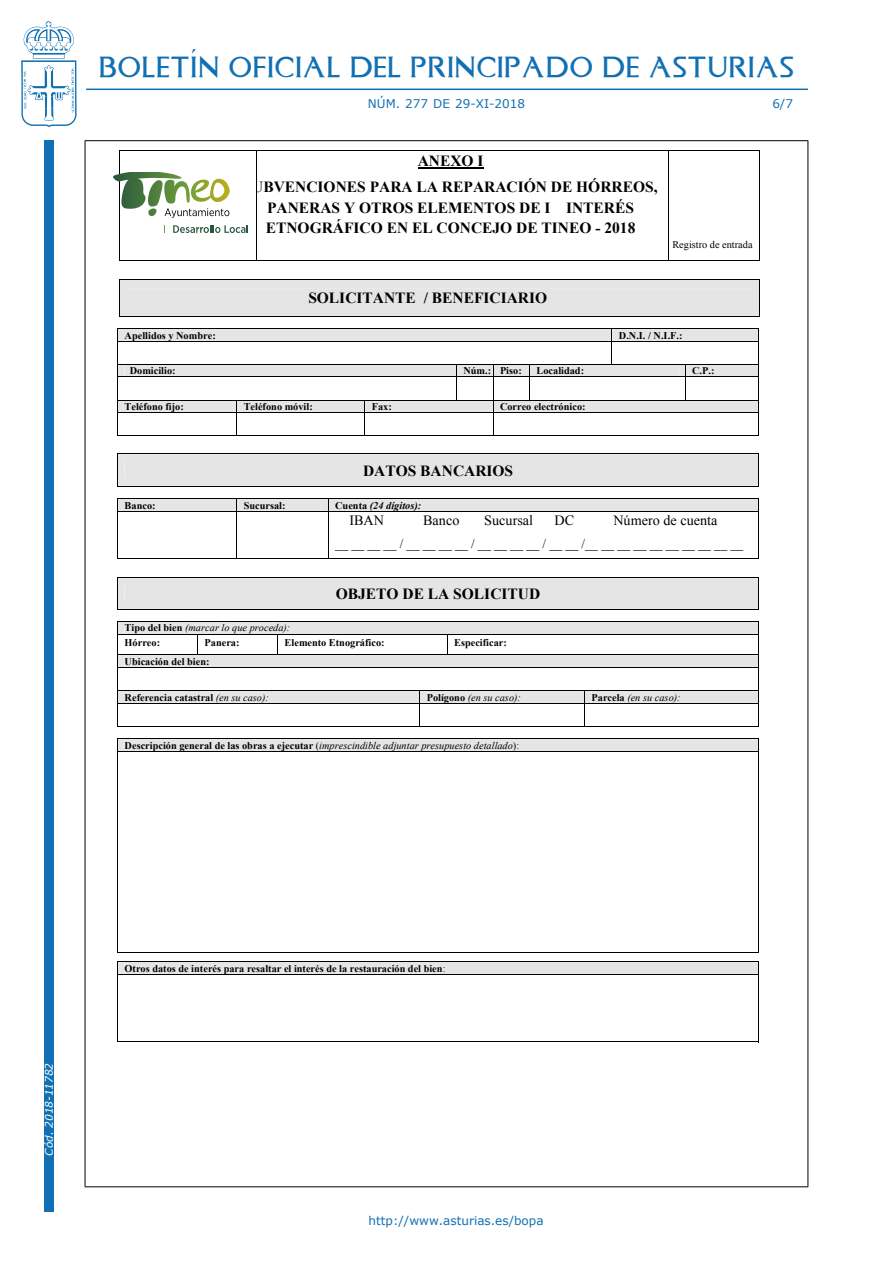
<style>
.page{position:relative;width:893px;height:1263px;background:#fff}
.page>*{position:absolute;margin:0;border:0;box-sizing:border-box;transform-origin:0 0}
.t1{font:24px "Asturica";letter-spacing:.05em;color:#1170b3}
.t2{font:700 15.45px/26.4px "Times New Roman";color:#000;text-align:center}
.t3{font:14.1px "Times New Roman";color:#000}
.t4{font:12.9px "Times New Roman";color:#000}
.t5{font:12px "Verdana";color:#1170b3}
.t6{font:italic 10.5px "Verdana";color:#fff}
.t7{font:700 10.35px "Times New Roman";color:#000}
.t8{font:italic 10.35px/14.9px "Times New Roman";color:#000}
.t9{font:italic 700 10.35px "Times New Roman";letter-spacing:.005em;color:#000}
.t10{font:10.35px "Times New Roman";color:#000}
.s1{font-style:normal}
.s2{font-weight:700;font-style:normal}
.s3{font-weight:400;font-style:italic}
.s4{font-weight:400}
</style>
<div class="page">
<div style="left:44px;top:140px;width:10px;height:1072px;background:#1170b3"></div>
<svg style="left:21px;top:21px;width:56px;height:106px"></svg>
<hr style="left:86px;top:89px;width:722px;height:1px;background:#1170b3">
<hr style="left:85px;top:140px;width:723px;height:1px;background:#000">
<hr style="left:85px;top:1186px;width:723px;height:1px;background:#000">
<hr style="left:85px;top:141px;width:1px;height:1045px;background:#000">
<hr style="left:807px;top:141px;width:1px;height:1045px;background:#000">
<svg style="left:117px;top:328px;width:642px;height:108px"></svg>
<div style="left:117px;top:454px;width:642px;height:33px;background:#e5e5e5"></div>
<svg style="left:117px;top:498px;width:642px;height:14px;background:#c3c3c3"></svg>
<hr style="left:117px;top:511px;width:1px;height:48px;background:#000">
<hr style="left:117px;top:558px;width:119px;height:1px;background:#000">
<hr style="left:236px;top:511px;width:1px;height:48px;background:#000">
<hr style="left:237px;top:558px;width:91px;height:1px;background:#000">
<hr style="left:328px;top:511px;width:1px;height:48px;background:#000">
<hr style="left:329px;top:558px;width:429px;height:1px;background:#000">
<hr style="left:758px;top:511px;width:1px;height:48px;background:#000">
<div style="left:117px;top:577px;width:642px;height:33px;background:#e5e5e5"></div>
<svg style="left:117px;top:621px;width:642px;height:106px"></svg>
<svg style="left:117px;top:738px;width:642px;height:13px;background:#d2d2d2"></svg>
<hr style="left:117px;top:751px;width:642px;height:1px;background:#000">
<hr style="left:117px;top:752px;width:1px;height:201px;background:#000">
<hr style="left:117px;top:952px;width:641px;height:1px;background:#000">
<hr style="left:758px;top:752px;width:1px;height:201px;background:#000">
<div style="left:117px;top:962px;width:642px;height:12px;background:#e5e5e5"></div>
<hr style="left:117px;top:974px;width:642px;height:1px;background:#000">
<hr style="left:117px;top:975px;width:1px;height:67px;background:#000">
<hr style="left:117px;top:1042px;width:641px;height:1px;background:#000">
<hr style="left:758px;top:975px;width:1px;height:67px;background:#000">
<div style="left:116px;top:1042px;width:589px;height:9px;background:#fff"></div>
<hr style="left:418px;top:167px;width:65px;height:2px;background:#000">
<hr style="left:119px;top:151px;width:641px;height:1px;background:#000">
<hr style="left:119px;top:151px;width:1px;height:110px;background:#000">
<hr style="left:256px;top:151px;width:1px;height:110px;background:#000">
<hr style="left:668px;top:151px;width:1px;height:110px;background:#000">
<hr style="left:759px;top:151px;width:1px;height:110px;background:#000">
<hr style="left:119px;top:261px;width:641px;height:1px;background:#000">
<div style="left:119px;top:279px;width:641px;height:38px;background:#e5e5e5"></div>
<svg style="left:113px;top:172px;width:116px;height:46px"></svg>
<svg style="left:173px;top:225px;width:75px;height:8px"></svg>
<h1 class="t1" style="left:99px;top:49px;width:696px">BOLETÍN OFICIAL DEL PRINCIPADO DE ASTURIAS</h1>
<p class="t5" style="left:368px;top:96px;width:159px">núm. 277 de 29-xi-2018</p>
<p class="t5" style="left:772px;top:96px;width:22px">6/7</p>
<p class="t2" style="left:252px;top:147px;width:407px">ANEXO I<br>UBVENCIONES PARA LA REPARACIÓN DE HÓRREOS,</p>
<p class="t2" style="left:266px;top:197px;width:371px;line-height:20.5px;text-align:left">PANERAS Y OTROS ELEMENTOS DE I INTERÉS<br>ETNOGRÁFICO EN EL CONCEJO DE TINEO - 2018</p>
<p class="t10" style="left:672px;top:238px;width:82px">Registro de entrada</p>
<p class="t2" style="left:308px;top:284px;width:240px">SOLICITANTE / BENEFICIARIO</p>
<p class="t7" style="left:125px;top:328px;width:93px">Apellidos y Nombre:</p>
<p class="t7" style="left:619px;top:328px;width:65px">D.N.I. / N.I.F.:</p>
<p class="t7" style="left:130px;top:363px;width:47px">Domicilio:</p>
<p class="t7" style="left:463px;top:363px;width:60px">Núm.: Piso:</p>
<p class="t7" style="left:537px;top:363px;width:49px">Localidad:</p>
<p class="t7" style="left:692px;top:363px;width:24px">C.P.:</p>
<p class="t7" style="left:125px;top:399px;width:61px">Teléfono fijo:</p>
<p class="t7" style="left:244px;top:399px;width:71px">Teléfono móvil:</p>
<p class="t7" style="left:372px;top:399px;width:22px">Fax:</p>
<p class="t7" style="left:500px;top:399px;width:87px">Correo electrónico:</p>
<p class="t2" style="left:363px;top:457px;width:152px">DATOS BANCARIOS</p>
<p class="t7" style="left:125px;top:498px;width:32px">Banco:</p>
<p class="t7" style="left:244px;top:498px;width:43px">Sucursal:</p>
<p class="t9" style="left:335px;top:498px;width:88px"><span class="s1">Cuenta</span> (24 dígitos):</p>
<p class="t3" style="left:349px;top:510px;width:36px">IBAN</p>
<p class="t3" style="left:423px;top:510px;width:38px">Banco</p>
<p class="t3" style="left:484px;top:510px;width:50px">Sucursal</p>
<p class="t3" style="left:554px;top:510px;width:21px">DC</p>
<p class="t3" style="left:613px;top:510px;width:106px">Número de cuenta</p>
<p class="t4" style="left:335px;top:535px;width:410px">__ __ __ __ / __ __ __ __ / __ __ __ __ / __ __ /__ __ __ __ __ __ __ __ __ __</p>
<p class="t2" style="left:336px;top:580px;width:206px">OBJETO DE LA SOLICITUD</p>
<p class="t8" style="left:125px;top:620px;width:167px"><span class="s2">Tipo del bien</span> (marcar lo que proceda):<br><span class="s2">Hórreo:</span></p>
<p class="t7" style="left:205px;top:636px;width:36px">Panera:</p>
<p class="t7" style="left:285px;top:636px;width:101px">Elemento Etnográfico:</p>
<p class="t7" style="left:454px;top:636px;width:54px">Especificar:</p>
<p class="t7" style="left:125px;top:654px;width:86px">Ubicación del bien:</p>
<p class="t7" style="left:125px;top:690px;width:146px">Referencia catastral <span class="s3">(en su caso):</span></p>
<p class="t8" style="left:427px;top:689px;width:96px"><span class="s2">Polígono</span> (en su caso):</p>
<p class="t8" style="left:591px;top:689px;width:91px"><span class="s2">Parcela</span> (en su caso):</p>
<p class="t8" style="left:125px;top:737px;width:396px"><span class="s2">Descripción general de las obras a ejecutar</span> <span class="s1">(</span>imprescindible adjuntar presupuesto detallado<span class="s1">):</span></p>
<p class="t6" style="left:42px;top:1155px;width:94px;rotate:-90deg">Cód. 2018-11782</p>
<p class="t7" style="left:125px;top:961px;width:323px">Otros datos de interés para resaltar el interés de la restauración del bien<span class="s4">:</span></p>
<p class="t5" style="left:369px;top:1213px;width:177px">http://www.asturias.es/bopa</p>
</div>
